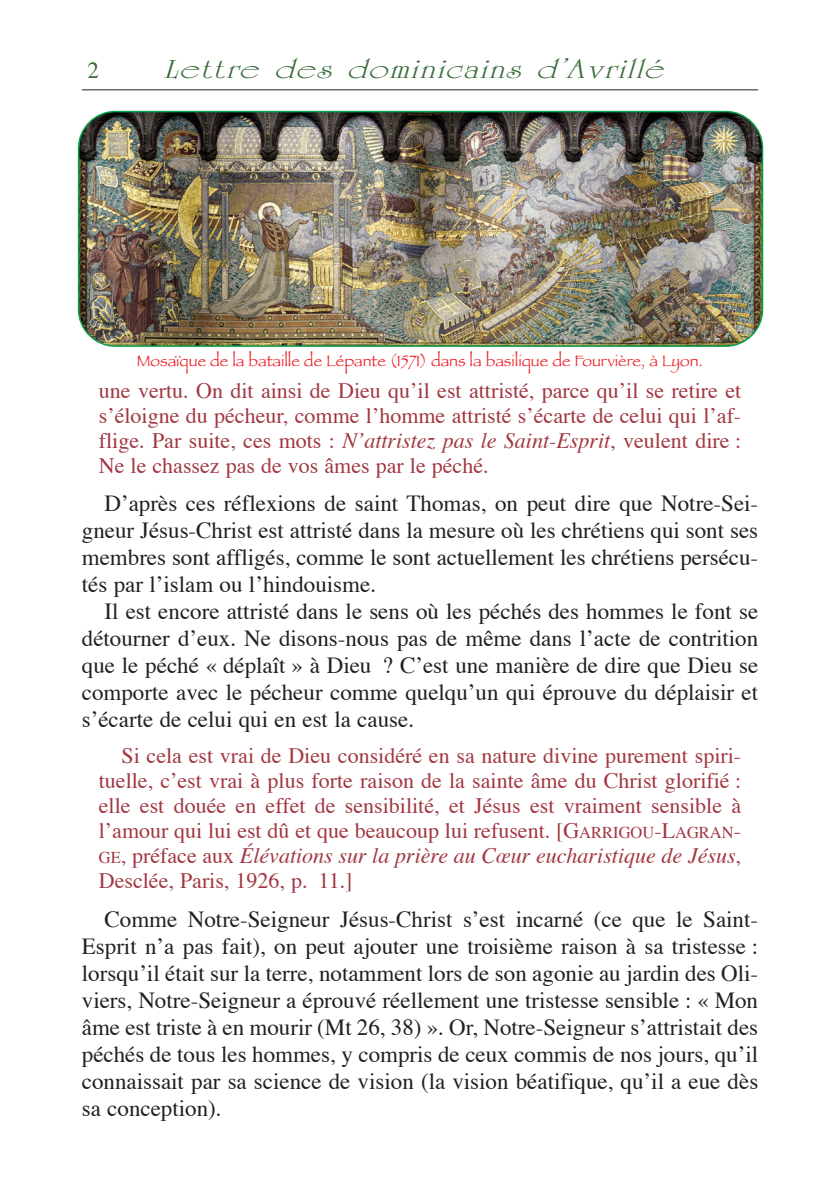
<style>
.page{position:relative;width:840px;height:1190px;background:#fff}
.page>*{position:absolute;margin:0;border:0;box-sizing:border-box;transform-origin:0 0}
.t1{font:italic 28px "University Roman";letter-spacing:.045em;color:#3a6d39;scale:1.4 1}
.t2{font:23px/27px "Times";color:#231f20;text-align:justify}
.t3{font:23px "Times";color:#3a6d39}
.t4{font:22px/25px "Times";color:#a13741;text-align:justify}
.t5{font:16px "Papyrus";color:#ee1d23}
.s1{font-style:italic}
.s2{font-size:16.4px}
</style>
<div class="page">
<hr style="left:82px;top:89px;width:676px;height:1px;background:#231f20">
<img style="left:78px;top:111px;width:685px;height:236px">
<p class="t3" style="left:88px;top:61px;width:13px">2</p>
<p class="t1" style="left:164px;top:58px;width:364px">Lettre des dominicains d ’Avrillé</p>
<p class="t5" style="left:137px;top:351px;width:568px">Mosaïque de la bataille de Lépante (1571) dans la basilique de Fourvière, à Lyon.</p>
<p class="t4" style="left:99px;top:380px;width:644px">une vertu. On dit ainsi de Dieu qu’il est attristé, parce qu’il se retire et s’éloigne du pécheur, comme l’homme attristé s’écarte de celui qui l’af&shy;flige. Par suite, ces mots : <span class="s1">N’attristez pas le Saint-Esprit</span>, veulent dire :<br>Ne le chassez pas de vos âmes par le péché.</p>
<p class="t2" style="left:82px;top:492px;width:678px;text-indent:23px">D’après ces réflexions de saint Thomas, on peut dire que Notre-Sei&shy;gneur Jésus-Christ est attristé dans la mesure où les chrétiens qui sont ses membres sont affligés, comme le sont actuellement les chrétiens persécu&shy;tés par l’islam ou l’hindouisme.</p>
<p class="t2" style="left:82px;top:600px;width:678px;text-indent:23px">Il est encore attristé dans le sens où les péchés des hommes le font se détourner d’eux. Ne disons-nous pas de même dans l’acte de contrition que le péché « déplaît » à Dieu ? C’est une manière de dire que Dieu se comporte avec le pécheur comme quelqu’un qui éprouve du déplaisir et s’écarte de celui qui en est la cause.</p>
<p class="t4" style="left:99px;top:745px;width:644px;text-indent:23px">Si cela est vrai de Dieu considéré en sa nature divine purement spiri&shy;tuelle, c’est vrai à plus forte raison de la sainte âme du Christ glorifié : elle est douée en effet de sensibilité, et Jésus est vraiment sensible à l’amour qui lui est dû et que beaucoup lui refusent. [G<span class="s2">ARRIGOU</span>-L<span class="s2">AGRAN</span>-<span class="s2">GE</span>, préface aux <span class="s1">Élévations sur la prière au Cœur eucharistique de Jésus</span>, Desclée, Paris, 1926, p. 11.]</p>
<p class="t2" style="left:82px;top:907px;width:678px;text-indent:23px">Comme Notre-Seigneur Jésus-Christ s’est incarné (ce que le Saint-Esprit n’a pas fait), on peut ajouter une troisième raison à sa tristesse : lorsqu’il était sur la terre, notamment lors de son agonie au jardin des Oli&shy;viers, Notre-Seigneur a éprouvé réellement une tristesse sensible : « Mon âme est triste à en mourir (Mt 26, 38) ». Or, Notre-Seigneur s’attristait des péchés de tous les hommes, y compris de ceux commis de nos jours, qu’il connaissait par sa science de vision (la vision béatifique, qu’il a eue dès sa conception).</p>
</div>
